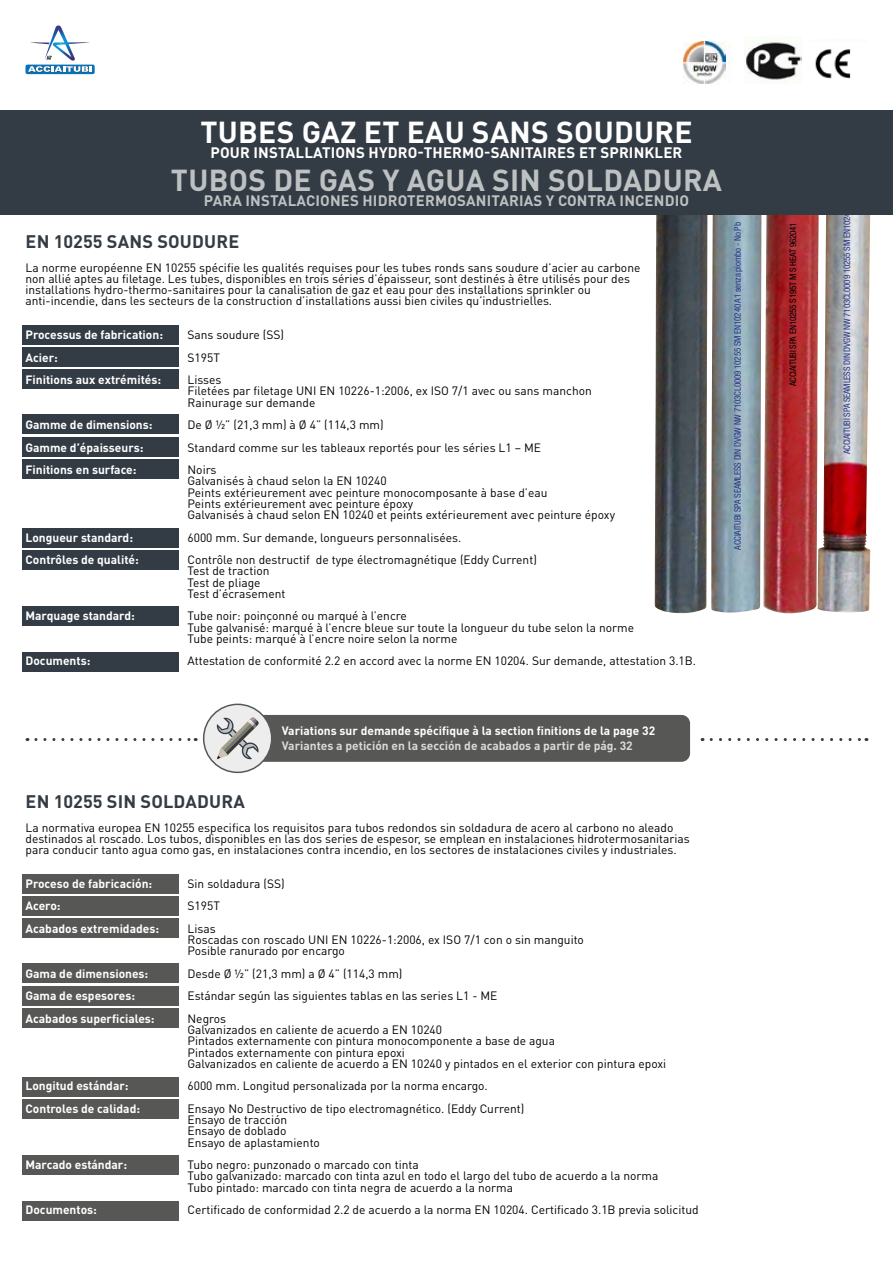
<style>
.page{position:relative;width:893px;height:1263px;background:#fff}
.page>*{position:absolute;margin:0;border:0;box-sizing:border-box;transform-origin:0 0}
.t1{font:700 30px "DIN Pro";letter-spacing:.01em;color:#bec1c2}
.t2{font:700 30px "DIN Pro";letter-spacing:.01em;color:#fff}
.t3{font:700 18px "DIN Pro";letter-spacing:.01em;color:#333b44}
.t4{font:700 15px "DIN Pro";letter-spacing:.01em;color:#bec1c2}
.t5{font:700 15px "DIN Pro";letter-spacing:.01em;color:#fff}
.t6{font:12px/11.2px "DIN Pro";color:#000}
.t7{font:700 12px "DIN Pro";color:#fff}
.t8{font:700 12px "DIN Pro";color:#dadada}
.t9{font:condensed 9px "Helvetica Neue";letter-spacing:-.02em;color:#283583}
.t10{font:condensed 9px "Helvetica Neue";letter-spacing:-.02em;color:#000}
</style>
<div class="page">
<img style="left:820px;top:215px;width:51px;height:397px">
<img style="left:711px;top:215px;width:109px;height:399px">
<img style="left:655px;top:215px;width:53px;height:398px">
<svg style="left:26px;top:65px;width:69px;height:9px"></svg>
<svg style="left:28px;top:26px;width:64px;height:46px"></svg>
<div style="left:22px;top:325px;width:157px;height:19px;background:#333b44"></div>
<div style="left:22px;top:874px;width:157px;height:19px;background:#575756"></div>
<div style="left:22px;top:347px;width:157px;height:20px;background:#333b44"></div>
<div style="left:22px;top:896px;width:157px;height:20px;background:#575756"></div>
<div style="left:22px;top:369px;width:157px;height:20px;background:#333b44"></div>
<div style="left:22px;top:918px;width:157px;height:20px;background:#575756"></div>
<div style="left:22px;top:415px;width:157px;height:19px;background:#333b44"></div>
<div style="left:22px;top:963px;width:157px;height:20px;background:#575756"></div>
<div style="left:22px;top:437px;width:157px;height:19px;background:#333b44"></div>
<div style="left:22px;top:986px;width:157px;height:19px;background:#575756"></div>
<div style="left:22px;top:459px;width:157px;height:19px;background:#333b44"></div>
<div style="left:22px;top:1008px;width:157px;height:19px;background:#575756"></div>
<div style="left:22px;top:528px;width:157px;height:19px;background:#333b44"></div>
<div style="left:22px;top:1077px;width:157px;height:19px;background:#575756"></div>
<div style="left:22px;top:550px;width:157px;height:20px;background:#333b44"></div>
<div style="left:22px;top:1099px;width:157px;height:20px;background:#575756"></div>
<div style="left:22px;top:606px;width:157px;height:19px;background:#333b44"></div>
<div style="left:22px;top:1155px;width:157px;height:19px;background:#575756"></div>
<div style="left:22px;top:652px;width:157px;height:19px;background:#333b44"></div>
<div style="left:22px;top:1201px;width:157px;height:19px;background:#575756"></div>
<div style="left:238px;top:715px;width:452px;height:47px;background:#575756;border-radius:9px"></div>
<div style="left:204px;top:704px;width:68px;height:68px;background:#ededed;border-radius:50%"></div>
<div style="left:203px;top:704px;width:69px;height:69px;border:2px solid #575756;border-radius:50%"></div>
<svg style="left:216px;top:717px;width:43px;height:43px"></svg>
<svg style="left:36px;top:738px;width:160px;height:3px"></svg>
<svg style="left:711px;top:738px;width:156px;height:3px"></svg>
<div style="left:0;top:111px;width:893px;height:104px;background:#333b44"></div>
<img style="left:684px;top:41px;width:47px;height:42px">
<img style="left:745px;top:42px;width:56px;height:38px">
<img style="left:815px;top:49px;width:36px;height:30px">
<h1 class="t2" style="left:200px;top:112px;width:494px">TUBES GAZ ET EAU SANS SOUDURE</h1>
<p class="t5" style="left:211px;top:143px;width:473px">POUR INSTALLATIONS HYDRO-THERMO-SANITAIRES ET SPRINKLER</p>
<h1 class="t1" style="left:171px;top:160px;width:553px">TUBOS DE GAS Y AGUA SIN SOLDADURA</h1>
<p class="t4" style="left:204px;top:190px;width:487px">PARA INSTALACIONES HIDROTERMOSANITARIAS Y CONTRA INCENDIO</p>
<h2 class="t3" style="left:26px;top:230px;width:215px">EN 10255 SANS SOUDURE</h2>
<p class="t6" style="left:26px;top:261px;width:616px">La norme européenne EN 10255 spécifie les qualités requises pour les tubes ronds sans soudure d’acier au carbone non allié aptes au filetage. Les tubes, disponibles en trois séries d’épaisseur, sont destinés à être utilisés pour des installations hydro-thermo-sanitaires pour la canalisation de gaz et eau pour des installations sprinkler ou anti-incendie, dans les secteurs de la construction d’installations aussi bien civiles qu’industrielles.</p>
<p class="t7" style="left:26px;top:327px;width:139px">Processus de fabrication:</p>
<p class="t6" style="left:188px;top:329px;width:98px">Sans soudure (SS)</p>
<p class="t7" style="left:26px;top:349px;width:34px">Acier:</p>
<p class="t6" style="left:188px;top:351px;width:34px">S195T</p>
<p class="t7" style="left:26px;top:372px;width:137px">Finitions aux extrémités:</p>
<p class="t6" style="left:188px;top:374px;width:406px">Lisses<br>Filetées par filetage UNI EN 10226-1:2006, ex ISO 7/1 avec ou sans manchon<br>Rainurage sur demande</p>
<p class="t7" style="left:26px;top:417px;width:128px">Gamme de dimensions:</p>
<p class="t6" style="left:188px;top:419px;width:198px">De Ø ½” (21,3 mm) à Ø 4” (114,3 mm)</p>
<p class="t7" style="left:26px;top:439px;width:119px">Gamme d’épaisseurs:</p>
<p class="t6" style="left:188px;top:441px;width:355px">Standard comme sur les tableaux reportés pour les séries L1 – ME</p>
<p class="t7" style="left:26px;top:462px;width:112px">Finitions en surface:</p>
<p class="t6" style="left:188px;top:464px;width:429px">Noirs<br>Galvanisés à chaud selon la EN 10240<br>Peints extérieurement avec peinture monocomposante à base d’eau<br>Peints extérieurement avec peinture époxy<br>Galvanisés à chaud selon EN 10240 et peints extérieurement avec peinture époxy</p>
<p class="t7" style="left:26px;top:529px;width:109px">Longueur standard:</p>
<p class="t6" style="left:188px;top:531px;width:275px">6000 mm. Sur demande, longueurs personnalisées.</p>
<p class="t7" style="left:26px;top:552px;width:115px">Contrôles de qualité:</p>
<p class="t6" style="left:188px;top:554px;width:351px">Contrôle non destructif de type électromagnétique (Eddy Current)<br>Test de traction<br>Test de pliage<br>Test d’écrasement</p>
<p class="t7" style="left:26px;top:608px;width:111px">Marquage standard:</p>
<p class="t6" style="left:188px;top:610px;width:448px">Tube noir: poinçonné ou marqué à l’encre<br>Tube galvanisé: marqué à l’encre bleue sur toute la longueur du tube selon la norme<br>Tube peints: marqué à l’encre noire selon la norme</p>
<p class="t7" style="left:26px;top:653px;width:66px">Documents:</p>
<p class="t6" style="left:188px;top:655px;width:510px">Attestation de conformité 2.2 en accord avec la norme EN 10204. Sur demande, attestation 3.1B.</p>
<p class="t9" style="left:732px;top:550px;width:329px;rotate:-90deg">ACCIAITUBI SPA SEAMLESS DIN DVGW NW 7103CL0009 10255 SM EN10240 A1 senza piombo - No Pb</p>
<p class="t7" style="left:282px;top:722px;width:375px">Variations sur demande spécifique à la section finitions de la page 32</p>
<p class="t8" style="left:282px;top:737px;width:352px">Variantes a petición en la sección de acabados a partir de pág. 32</p>
<h2 class="t3" style="left:26px;top:789px;width:221px">EN 10255 SIN SOLDADURA</h2>
<p class="t6" style="left:26px;top:821px;width:666px">La normativa europea EN 10255 especifica los requisitos para tubos redondos sin soldadura de acero al carbono no aleado destinados al roscado. Los tubos, disponibles en las dos series de espesor, se emplean en instalaciones hidrotermosanitarias para conducir tanto agua como gas, en instalaciones contra incendio, en los sectores de instalaciones civiles y industriales.</p>
<p class="t7" style="left:26px;top:875px;width:128px">Proceso de fabricación:</p>
<p class="t6" style="left:188px;top:877px;width:99px">Sin soldadura (SS)</p>
<p class="t7" style="left:26px;top:898px;width:37px">Acero:</p>
<p class="t6" style="left:188px;top:900px;width:34px">S195T</p>
<p class="t7" style="left:26px;top:920px;width:135px">Acabados extremidades:</p>
<p class="t6" style="left:188px;top:922px;width:398px">Lisas<br>Roscadas con roscado UNI EN 10226-1:2006, ex ISO 7/1 con o sin manguito<br>Posible ranurado por encargo</p>
<p class="t7" style="left:26px;top:965px;width:124px">Gama de dimensiones:</p>
<p class="t6" style="left:188px;top:967px;width:216px">Desde Ø ½” (21,3 mm) a Ø 4” (114,3 mm)</p>
<p class="t7" style="left:26px;top:988px;width:111px">Gama de espesores:</p>
<p class="t6" style="left:188px;top:990px;width:311px">Estándar según las siguientes tablas en las series L1 - ME</p>
<p class="t7" style="left:26px;top:1010px;width:131px">Acabados superficiales:</p>
<p class="t6" style="left:188px;top:1012px;width:480px">Negros<br>Galvanizados en caliente de acuerdo a EN 10240<br>Pintados externamente con pintura monocomponente a base de agua<br>Pintados externamente con pintura epoxi<br>Galvanizados en caliente de acuerdo a EN 10240 y pintados en el exterior con pintura epoxi</p>
<p class="t7" style="left:26px;top:1078px;width:105px">Longitud estándar:</p>
<p class="t6" style="left:188px;top:1080px;width:302px">6000 mm. Longitud personalizada por la norma encargo.</p>
<p class="t7" style="left:26px;top:1100px;width:116px">Controles de calidad:</p>
<p class="t6" style="left:188px;top:1102px;width:338px">Ensayo No Destructivo de tipo electromagnético. (Eddy Current)<br>Ensayo de tracción<br>Ensayo de doblado<br>Ensayo de aplastamiento</p>
<p class="t7" style="left:26px;top:1156px;width:103px">Marcado estándar:</p>
<p class="t6" style="left:188px;top:1158px;width:472px">Tubo negro: punzonado o marcado con tinta<br>Tubo galvanizado: marcado con tinta azul en todo el largo del tubo de acuerdo a la norma<br>Tubo pintado: marcado con tinta negra de acuerdo a la norma</p>
<p class="t7" style="left:26px;top:1201px;width:73px">Documentos:</p>
<p class="t6" style="left:188px;top:1203px;width:513px">Certificado de conformidad 2.2 de acuerdo a la norma EN 10204. Certificado 3.1B previa solicitud</p>
<p class="t10" style="left:788px;top:386px;width:166px;rotate:-90deg">ACCIAITUBI SPA EN10255 S195T M S HEAT 962041</p>
<p class="t9" style="left:842px;top:454px;width:329px;rotate:-90deg">ACCIAITUBI SPA SEAMLESS DIN DVGW NW 7103CL0009 10255 SM EN10240 A1 senza piombo - No Pb</p>
</div>
